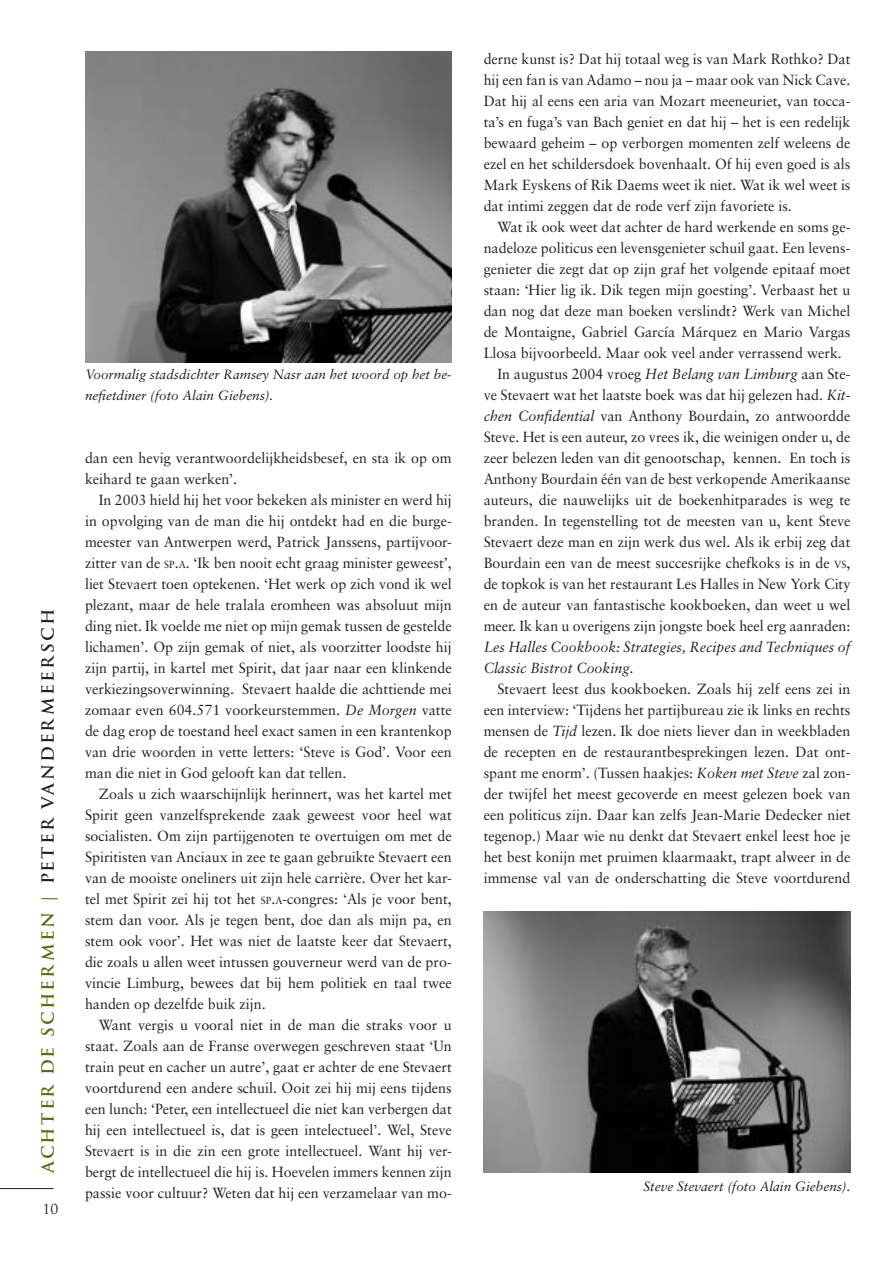
<style>
.page{position:relative;width:893px;height:1263px;background:#fff}
.page>*{position:absolute;margin:0;border:0;box-sizing:border-box;transform-origin:0 0}
.t1{font:700 16.5px "Trajan Pro";color:#231f20}
.t2{font:14.7px/21px "Sabon LT";color:#231f20;text-align:justify}
.t3{font:italic 14.7px/21px "Sabon LT";color:#231f20}
.t4{font:italic 13.5px/21px "Sabon LT";color:#231f20}
.t5{font:13.5px "Trajan Pro";color:#231f20}
.s1{color:#556b0e}
.s2{font-size:10.35px}
.s3{font-style:italic}
.s4{font-style:normal}
</style>
<div class="page">
<img style="left:85px;top:51px;width:367px;height:311px">
<img style="left:484px;top:911px;width:366px;height:261px">
<hr style="left:0;top:1188px;width:54px;height:1px;background:#231f20">
<p class="t1" style="left:38px;top:1173px;width:566px;rotate:-90deg"><span class="s1">ACHTER DE SCHERMEN |</span> peter vandermeersch</p>
<p class="t5" style="left:43px;top:1200px;width:17px">10</p>
<p class="t4" style="left:85px;top:364px;width:368px">Voormalig stadsdichter Ramsey Nasr aan het woord op het be&shy;nefietdiner (foto Alain Giebens).</p>
<p class="t2" style="left:85px;top:447px;width:368px">dan een hevig verantwoordelijkheidsbesef, en sta ik op om keihard te gaan werken’.</p>
<p class="t2" style="left:85px;top:489px;width:368px;text-indent:14px">In 2003 hield hij het voor bekeken als minister en werd hij in opvolging van de man die hij ontdekt had en die burge&shy;meester van Antwerpen werd, Patrick Janssens, partijvoor&shy;zitter van de <span class="s2">sp</span>.<span class="s2">a</span>. ‘Ik ben nooit echt graag minister geweest’, liet Stevaert toen optekenen. ‘Het werk op zich vond ik wel plezant, maar de hele tralala eromheen was absoluut mijn ding niet. Ik voelde me niet op mijn gemak tussen de gestelde lichamen’. Op zijn gemak of niet, als voorzitter loodste hij zijn partij, in kartel met Spirit, dat jaar naar een klinkende verkiezingsoverwinning. Stevaert haalde die achttiende mei zomaar even 604.571 voorkeurstemmen. <span class="s3">De Morgen</span> vatte de dag erop de toestand heel exact samen in een krantenkop van drie woorden in vette letters: ‘Steve is God’. Voor een man die niet in God gelooft kan dat tellen.</p>
<p class="t2" style="left:85px;top:783px;width:368px;text-indent:14px">Zoals u zich waarschijnlijk herinnert, was het kartel met Spirit geen vanzelfsprekende zaak geweest voor heel wat socialisten. Om zijn partijgenoten te overtuigen om met de Spiritisten van Anciaux in zee te gaan gebruikte Stevaert een van de mooiste oneliners uit zijn hele carrière. Over het kar&shy;tel met Spirit zei hij tot het <span class="s2">sp</span>.<span class="s2">a</span>-congres: ‘Als je voor bent, stem dan voor. Als je tegen bent, doe dan als mijn pa, en stem ook voor’. Het was niet de laatste keer dat Stevaert, die zoals u allen weet intussen gouverneur werd van de pro&shy;vincie Limburg, bewees dat bij hem politiek en taal twee handen op dezelfde buik zijn.</p>
<p class="t2" style="left:85px;top:1014px;width:368px;text-indent:14px">Want vergis u vooral niet in de man die straks voor u staat. Zoals aan de Franse overwegen geschreven staat ‘Un train peut en cacher un autre’, gaat er achter de ene Stevaert voortdurend een andere schuil. Ooit zei hij mij eens tijdens een lunch: ‘Peter, een intellectueel die niet kan verbergen dat hij een intellectueel is, dat is geen intelectueel’. Wel, Steve Stevaert is in die zin een grote intellectueel. Want hij ver&shy;bergt de intellectueel die hij is. Hoevelen immers kennen zijn passie voor cultuur? Weten dat hij een verzamelaar van mo-</p>
<p class="t2" style="left:484px;top:48px;width:368px">derne kunst is? Dat hij totaal weg is van Mark Rothko? Dat hij een fan is van Adamo – nou ja – maar ook van Nick Cave.<br>Dat hij al eens een aria van Mozart meeneuriet, van tocca&shy;ta’s en fuga’s van Bach geniet en dat hij – het is een redelijk bewaard geheim – op verborgen momenten zelf weleens de ezel en het schildersdoek bovenhaalt. Of hij even goed is als Mark Eyskens of Rik Daems weet ik niet. Wat ik wel weet is dat intimi zeggen dat de rode verf zijn favoriete is.</p>
<p class="t2" style="left:497px;top:216px;width:354px">Wat ik ook weet dat achter de hard werkende en soms ge-</p>
<p class="t2" style="left:484px;top:237px;width:368px">nadeloze politicus een levensgenieter schuil gaat. Een levens-</p>
<p class="t2" style="left:484px;top:258px;width:368px">genieter die zegt dat op zijn graf het volgende epitaaf moet</p>
<p class="t2" style="left:484px;top:279px;width:368px">staan: ‘Hier lig ik. Dik tegen mijn goesting’. Verbaast het u</p>
<p class="t2" style="left:484px;top:300px;width:368px">dan nog dat deze man boeken verslindt? Werk van Michel</p>
<p class="t2" style="left:484px;top:321px;width:368px">de Montaigne, Gabriel García Márquez en Mario Vargas</p>
<p class="t2" style="left:484px;top:342px;width:360px">Llosa bijvoorbeeld. Maar ook veel ander verrassend werk.</p>
<p class="t2" style="left:497px;top:363px;width:354px">In augustus 2004 vroeg <span class="s3">Het Belang van Limburg</span> aan Ste-</p>
<p class="t2" style="left:484px;top:384px;width:368px">ve Stevaert wat het laatste boek was dat hij gelezen had. <span class="s3">Kit-</span></p>
<p class="t2" style="left:484px;top:405px;width:368px"><span class="s3">chen Confidential</span> van Anthony Bourdain, zo antwoordde</p>
<p class="t2" style="left:484px;top:426px;width:368px">Steve. Het is een auteur, zo vrees ik, die weinigen onder u, de</p>
<p class="t2" style="left:484px;top:447px;width:368px">zeer belezen leden van dit genootschap, kennen. En toch is</p>
<p class="t2" style="left:484px;top:468px;width:368px">Anthony Bourdain één van de best verkopende Amerikaanse</p>
<p class="t2" style="left:484px;top:489px;width:368px">auteurs, die nauwelijks uit de boekenhitparades is weg te</p>
<p class="t2" style="left:484px;top:510px;width:368px">branden. In tegenstelling tot de meesten van u, kent Steve</p>
<p class="t2" style="left:484px;top:531px;width:368px">Stevaert deze man en zijn werk dus wel. Als ik erbij zeg dat</p>
<p class="t2" style="left:484px;top:552px;width:368px">Bourdain een van de meest succesrijke chefkoks is in de <span class="s2">vs</span>,</p>
<p class="t2" style="left:484px;top:573px;width:368px">de topkok is van het restaurant Les Halles in New York City</p>
<p class="t2" style="left:484px;top:594px;width:368px">en de auteur van fantastische kookboeken, dan weet u wel</p>
<p class="t2" style="left:484px;top:615px;width:368px">meer. Ik kan u overigens zijn jongste boek heel erg aanraden:</p>
<p class="t3" style="left:484px;top:636px;width:368px">Les Halles Cookbook: Strategies, Recipes and Techniques of<br>Classic Bistrot Cooking<span class="s4">.</span></p>
<p class="t2" style="left:484px;top:678px;width:368px;text-indent:14px">Stevaert leest dus kookboeken. Zoals hij zelf eens zei in een interview: ‘Tijdens het partijbureau zie ik links en rechts mensen de <span class="s3">Tijd</span> lezen. Ik doe niets liever dan in weekbladen de recepten en de restaurantbesprekingen lezen. Dat ont&shy;spant me enorm’. (Tussen haakjes: <span class="s3">Koken met Steve</span> zal zon&shy;der twijfel het meest gecoverde en meest gelezen boek van een politicus zijn. Daar kan zelfs Jean-Marie Dedecker niet tegenop.) Maar wie nu denkt dat Stevaert enkel leest hoe je het best konijn met pruimen klaarmaakt, trapt alweer in de immense val van de onderschatting die Steve voortdurend</p>
<p class="t4" style="left:643px;top:1176px;width:208px">Steve Stevaert (foto Alain Giebens).</p>
</div>
